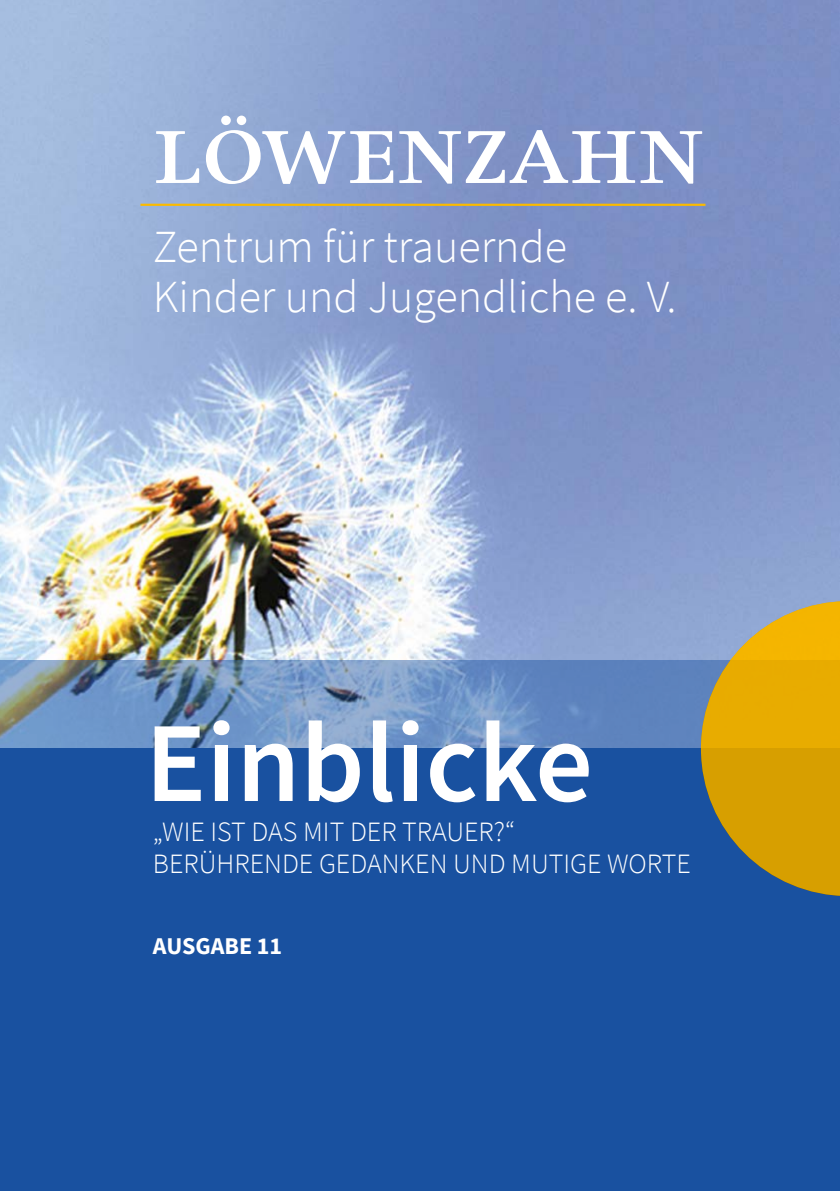
<style>
.page{position:relative;width:840px;height:1191px;background:#fff}
.page>*{position:absolute;margin:0;border:0;box-sizing:border-box;transform-origin:0 0}
.t1{font:600 114px "Source Sans Pro";color:#fff}
.t2{font:600 90px "Apollo MT Std";color:#fff}
.t3{font:300 46px/50px "Source Sans Pro";color:#fff}
.t4{font:300 28px/32px "Source Sans Pro";color:#fff}
.t5{font:700 24px "Source Sans Pro";color:#fff}
</style>
<div class="page">
<img style="left:0;top:0;width:839px;height:660px">
<div style="left:0;top:748px;width:839px;height:443px;background:#1951a0"></div>
<svg style="left:0;top:660px;width:700px;height:88px;background:#6e90bd"></svg>
<svg style="left:700px;top:601px;width:139px;height:295px;background:#be9b2b"></svg>
<hr style="left:140px;top:204px;width:565px;height:2px;background:#fbba00">
<h2 class="t2" style="left:153px;top:109px;width:553px">LÖWENZAHN</h2>
<h3 class="t3" style="left:153px;top:222px;width:525px">Zentrum für trauernde<br>Kinder und Jugendliche e. V.</h3>
<h1 class="t1" style="left:145px;top:688px;width:449px">Einblicke</h1>
<p class="t4" style="left:153px;top:815px;width:539px">„WIE IST DAS MIT DER TRAUER?“<br>BERÜHRENDE GEDANKEN UND MUTIGE WORTE</p>
<p class="t5" style="left:153px;top:929px;width:131px">AUSGABE 11</p>
</div>
